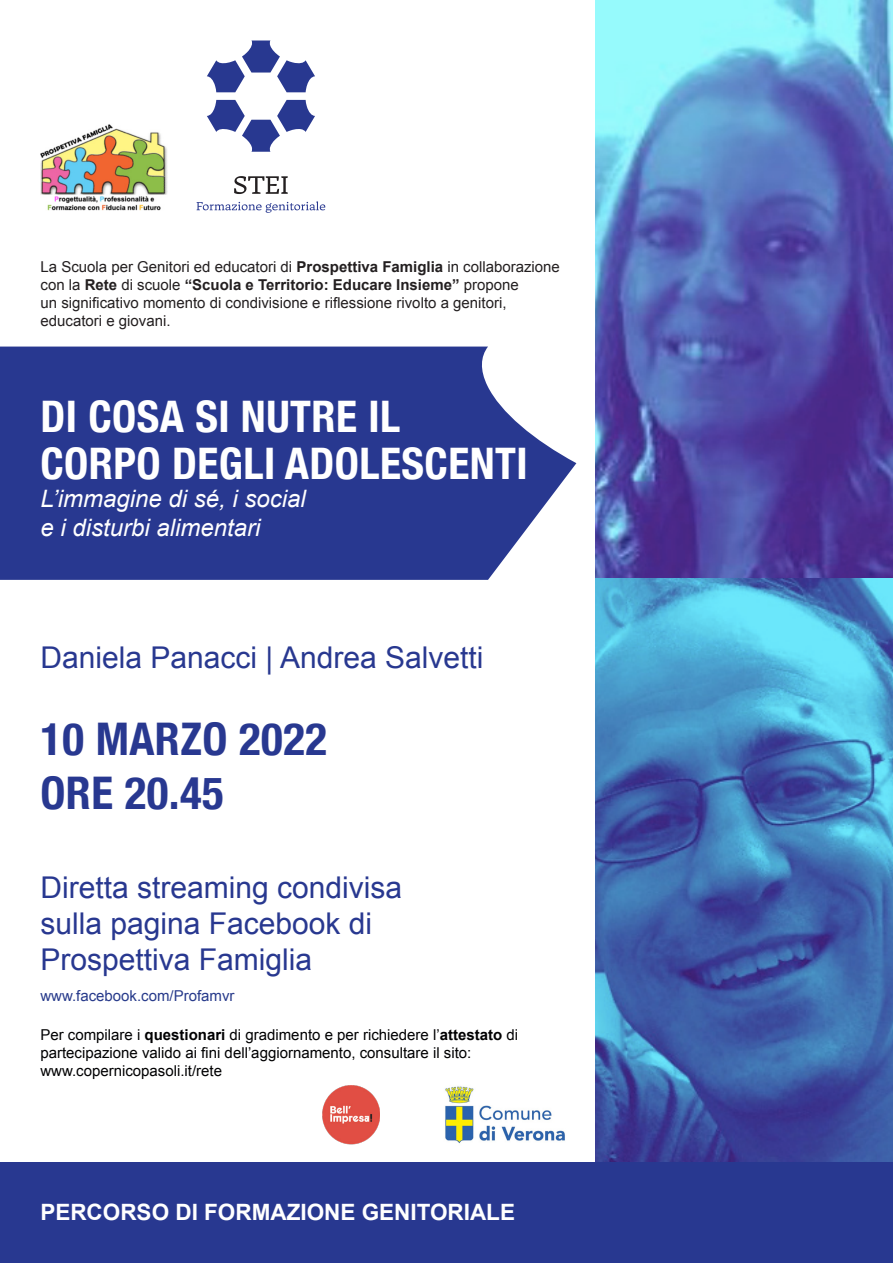
<style>
.page{position:relative;width:893px;height:1263px;background:#fff}
.page>*{position:absolute;margin:0;border:0;box-sizing:border-box;transform-origin:0 0}
.t1{font:700 condensed 45px/54px "Helvetica Neue";letter-spacing:.01em;color:#283890}
.t2{font:700 condensed 43.5px/46.5px "Helvetica Neue";letter-spacing:.01em;color:#fff}
.t3{font:30px/36px "Arial";color:#283890}
.t4{font:italic 24px/28.8px "Arial";color:#fff}
.t5{font:700 22.5px "Arial";color:#fff}
.t6{font:15px/18px "Arial";color:#231f20}
.t7{font:15px/18px "Arial";color:#000002}
.t8{font:15px "Arial";color:#273a8b}
.s1{font-weight:700}
</style>
<div class="page">
<img style="left:595px;top:0;width:298px;height:1162px">
<div style="left:0;top:1162px;width:893px;height:101px;background:#283890"></div>
<svg style="left:0;top:347px;width:576px;height:233px;fill:#283890"></svg>
<svg style="left:197px;top:201px;width:128px;height:12px"></svg>
<svg style="left:207px;top:100px;width:108px;height:52px"></svg>
<svg style="left:207px;top:40px;width:108px;height:52px"></svg>
<svg style="left:234px;top:176px;width:54px;height:18px"></svg>
<img style="left:40px;top:124px;width:127px;height:87px">
<img style="left:322px;top:1085px;width:58px;height:59px">
<img style="left:445px;top:1086px;width:120px;height:58px">
<p class="t6" style="left:40px;top:257px;width:521px">La Scuola per Genitori ed educatori di <span class="s1">Prospettiva Famiglia</span> in collaborazione con la <span class="s1">Rete</span> di scuole <span class="s1">“Scuola e Territorio: Educare Insieme”</span> propone<br>un significativo momento di condivisione e riflessione rivolto a genitori, educatori e giovani.</p>
<h2 class="t2" style="left:40px;top:390px;width:489px">DI COSA SI NUTRE IL<br>CORPO DEGLI ADOLESCENTI</h2>
<h3 class="t4" style="left:40px;top:485px;width:267px">L’immagine di sé, i social e i disturbi alimentari</h3>
<h3 class="t3" style="left:40px;top:640px;width:445px">Daniela Panacci | Andrea Salvetti</h3>
<h1 class="t1" style="left:40px;top:709px;width:288px">10 MARZO 2022<br>ORE 20.45</h1>
<h3 class="t3" style="left:40px;top:870px;width:363px">Diretta streaming condivisa sulla pagina Facebook di<br>Prospettiva Famiglia</h3>
<p class="t8" style="left:40px;top:985px;width:196px">www.facebook.com/Profamvr</p>
<p class="t7" style="left:40px;top:1026px;width:479px">Per compilare i <span class="s1">questionari</span> di gradimento e per richiedere l’<span class="s1">attestato</span> di partecipazione valido ai fini dell’aggiornamento, consultare il sito: www.copernicopasoli.it/rete</p>
<h3 class="t5" style="left:40px;top:1197px;width:476px">PERCORSO DI FORMAZIONE GENITORIALE</h3>
</div>
